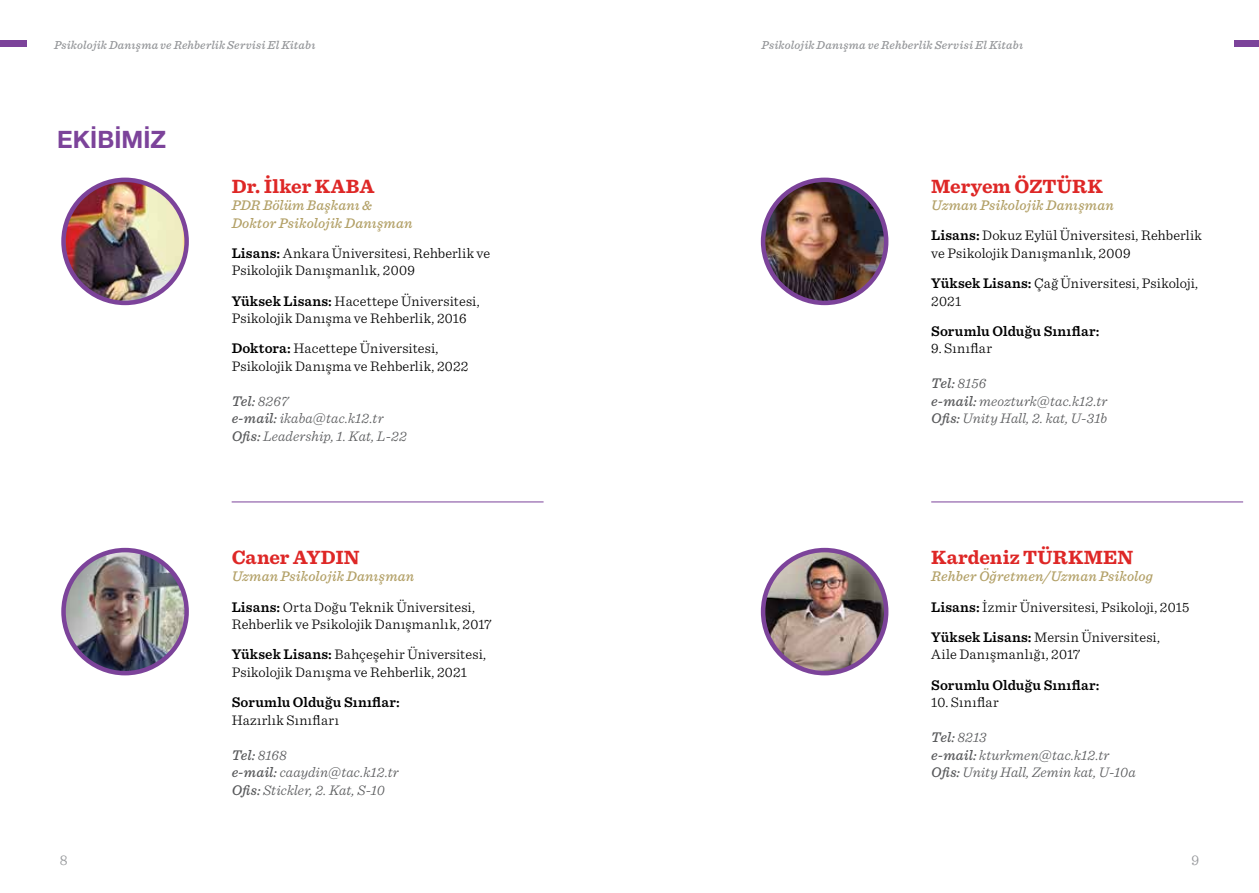
<style>
.page{position:relative;width:1259px;height:893px;background:#fff}
.page>*{position:absolute;margin:0;border:0;box-sizing:border-box;transform-origin:0 0}
.t1{font:700 24px "Helvetica Neue LT Pro";letter-spacing:.005em;color:#7c439a}
.t2{font:700 20.1px "Sentinel";letter-spacing:.005em;color:#de2726}
.t3{font:300 15px "Sentinel";color:#939598}
.t4{font:300 14.55px/30.3px "Sentinel";letter-spacing:.01em;color:#000}
.t5{font:italic 300 14.55px/17.5px "Sentinel";letter-spacing:.01em;color:#58595b}
.t6{font:600 14.55px "Sentinel";letter-spacing:.015em;color:#000}
.t7{font:300 14.55px "Sentinel";letter-spacing:.03em;color:#000}
.t8{font:italic 500 14.55px/17.5px "Sentinel";letter-spacing:.01em;color:#b3a168}
.t9{font:italic 500 12px "Sentinel";letter-spacing:.015em;color:#939598}
.s1{font-weight:600}
.s2{font-weight:500}
.s3{font-weight:500;font-style:italic;color:#b3a168}
</style>
<div class="page">
<div style="left:0;top:40px;width:27px;height:7px;background:#7c439a"></div>
<div style="left:1233px;top:40px;width:26px;height:7px;background:#7c439a"></div>
<img style="left:64px;top:550px;width:123px;height:123px;border-radius:62px">
<div style="left:61px;top:548px;width:128px;height:127px;border:4px solid #7c439a;border-radius:50%"></div>
<hr style="left:232px;top:502px;width:311px;height:1px;background:#7c439a">
<hr style="left:931px;top:502px;width:312px;height:1px;background:#7c439a">
<img style="left:64px;top:180px;width:123px;height:123px;border-radius:62px">
<div style="left:61px;top:178px;width:128px;height:127px;border:4px solid #7c439a;border-radius:50%"></div>
<img style="left:763px;top:550px;width:123px;height:123px;border-radius:62px">
<div style="left:761px;top:548px;width:127px;height:127px;border:4px solid #7c439a;border-radius:50%"></div>
<img style="left:763px;top:180px;width:123px;height:123px;border-radius:62px">
<div style="left:761px;top:178px;width:127px;height:127px;border:4px solid #7c439a;border-radius:50%"></div>
<p class="t9" style="left:54px;top:36px;width:263px">Psikolojik Danışma ve Rehberlik Servisi El Kitabı</p>
<p class="t9" style="left:761px;top:36px;width:263px">Psikolojik Danışma ve Rehberlik Servisi El Kitabı</p>
<h1 class="t1" style="left:57px;top:125px;width:110px">EKİBİMİZ</h1>
<h2 class="t2" style="left:232px;top:170px;width:144px">Dr. İlker KABA</h2>
<p class="t8" style="left:232px;top:196px;width:182px">PDR Bölüm Başkanı &amp;<br>Doktor Psikolojik Danışman</p>
<p class="t4" style="left:232px;top:243px;width:260px;line-height:17.5px"><span class="s1">Lisans:</span> Ankara Üniversitesi, Rehberlik ve<br>Psikolojik Danışmanlık, 2009</p>
<p class="t4" style="left:232px;top:291px;width:249px;line-height:17.5px"><span class="s1">Yüksek Lisans:</span> Hacettepe Üniversitesi,<br>Psikolojik Danışma ve Rehberlik, 2016</p>
<p class="t4" style="left:232px;top:339px;width:238px;line-height:17.5px"><span class="s1">Doktora:</span> Hacettepe Üniversitesi,<br>Psikolojik Danışma ve Rehberlik, 2022</p>
<p class="t5" style="left:232px;top:391px;width:177px"><span class="s2">Tel:</span> 8267<br><span class="s2">e-mail:</span> ikaba@tac.k12.tr<br><span class="s2">Ofis:</span> Leadership, 1. Kat, L-22</p>
<h2 class="t2" style="left:232px;top:541px;width:129px">Caner AYDIN</h2>
<p class="t4" style="left:232px;top:560px;width:245px"><span class="s3">Uzman Psikolojik Danışman<br></span><span class="s1">Lisans:</span> Orta Doğu Teknik Üniversitesi,</p>
<p class="t4" style="left:232px;top:608px;width:262px">Rehberlik ve Psikolojik Danışmanlık, 2017<br><span class="s1">Yüksek Lisans:</span> Bahçeşehir Üniversitesi,</p>
<p class="t4" style="left:232px;top:656px;width:237px">Psikolojik Danışma ve Rehberlik, 2021</p>
<p class="t6" style="left:232px;top:691px;width:170px">Sorumlu Olduğu Sınıflar:</p>
<p class="t7" style="left:232px;top:709px;width:109px">Hazırlık Sınıfları</p>
<p class="t5" style="left:232px;top:745px;width:169px"><span class="s2">Tel:</span> 8168<br><span class="s2">e-mail:</span> caaydin@tac.k12.tr<br><span class="s2">Ofis:</span> Stickler, 2. Kat, S-10</p>
<h2 class="t2" style="left:931px;top:170px;width:173px">Meryem ÖZTÜRK</h2>
<p class="t4" style="left:931px;top:189px;width:272px"><span class="s3">Uzman Psikolojik Danışman<br></span><span class="s1">Lisans:</span> Dokuz Eylül Üniversitesi, Rehberlik</p>
<p class="t4" style="left:931px;top:237px;width:268px">ve Psikolojik Danışmanlık, 2009<br><span class="s1">Yüksek Lisans:</span> Çağ Üniversitesi, Psikoloji,</p>
<p class="t4" style="left:931px;top:285px;width:32px">2021</p>
<p class="t6" style="left:931px;top:320px;width:170px">Sorumlu Olduğu Sınıflar:</p>
<p class="t4" style="left:931px;top:332px;width:62px">9. Sınıflar</p>
<p class="t5" style="left:931px;top:374px;width:178px"><span class="s2">Tel:</span> 8156<br><span class="s2">e-mail:</span> meozturk@tac.k12.tr<br><span class="s2">Ofis:</span> Unity Hall, 2. kat, U-31b</p>
<h2 class="t2" style="left:931px;top:541px;width:203px">Kardeniz TÜRKMEN</h2>
<p class="t4" style="left:931px;top:560px;width:260px"><span class="s3">Rehber Öğretmen/Uzman Psikolog<br></span><span class="s1">Lisans:</span> İzmir Üniversitesi, Psikoloji, 2015<br><span class="s1">Yüksek Lisans:</span> Mersin Üniversitesi,</p>
<p class="t7" style="left:931px;top:644px;width:151px">Aile Danışmanlığı, 2017</p>
<p class="t6" style="left:931px;top:673px;width:170px">Sorumlu Olduğu Sınıflar:</p>
<p class="t7" style="left:931px;top:691px;width:69px">10. Sınıflar</p>
<p class="t5" style="left:931px;top:727px;width:206px"><span class="s2">Tel:</span> 8213<br><span class="s2">e-mail:</span> kturkmen@tac.k12.tr<br><span class="s2">Ofis:</span> Unity Hall, Zemin kat, U-10a</p>
<p class="t3" style="left:60px;top:848px;width:9px">8</p>
<p class="t3" style="left:1191px;top:848px;width:9px">9</p>
</div>
